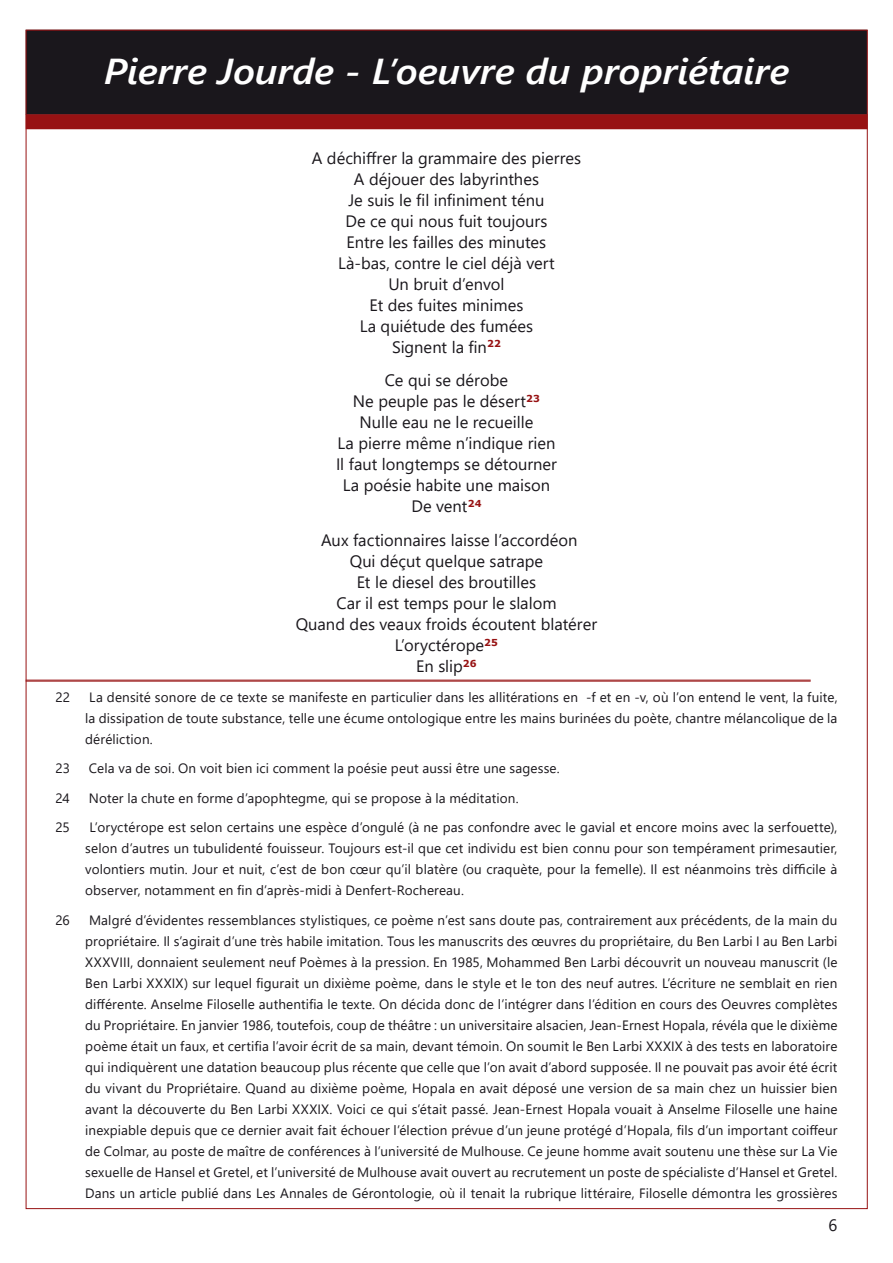
<style>
.page{position:relative;width:893px;height:1263px;background:#fff}
.page>*{position:absolute;margin:0;border:0;box-sizing:border-box;transform-origin:0 0}
.t1{font:italic 600 36px "Segoe UI";letter-spacing:-.005em;color:#fff;scale:1.1 1}
.t2{font:16.5px "Segoe UI";color:#1a171c}
.note_bas_page{font:13.5px/21px "Segoe UI";letter-spacing:.01em;color:#1a171c;text-align:justify}
</style>
<div class="page">
<div style="left:26px;top:30px;width:841px;height:84px;background:#1a171c"></div>
<div style="left:26px;top:114px;width:842px;height:15px;background:#971213"></div>
<hr style="left:26px;top:680px;width:785px;height:1px;background:#971213">
<hr style="left:26px;top:681px;width:785px;height:1px;background:#971213">
<h1 class="t1" style="left:104px;top:42px;width:625px">Pierre Jourde - L’oeuvre du propriétaire</h1>
<p class="t2" style="left:312px;top:144px;width:271px">A déchiffrer la grammaire des pierres</p>
<p class="t2" style="left:354px;top:165px;width:187px">A déjouer des labyrinthes</p>
<p class="t2" style="left:348px;top:186px;width:198px">Je suis le fil infiniment ténu</p>
<p class="t2" style="left:345px;top:207px;width:203px">De ce qui nous fuit toujours</p>
<p class="t2" style="left:347px;top:228px;width:201px">Entre les failles des minutes</p>
<p class="t2" style="left:338px;top:249px;width:218px">Là-bas, contre le ciel déjà vert</p>
<p class="t2" style="left:388px;top:270px;width:118px">Un bruit d’envol</p>
<p class="t2" style="left:370px;top:291px;width:155px">Et des fuites minimes</p>
<p class="t2" style="left:360px;top:312px;width:175px">La quiétude des fumées</p>
<p class="t2" style="left:392px;top:333px;width:110px">Signent la fin<sup>22</sup></p>
<p class="t2" style="left:385px;top:367px;width:125px">Ce qui se dérobe</p>
<p class="t2" style="left:353px;top:388px;width:189px">Ne peuple pas le désert<sup>23</sup></p>
<p class="t2" style="left:360px;top:409px;width:175px">Nulle eau ne le recueille</p>
<p class="t2" style="left:337px;top:430px;width:220px">La pierre même n’indique rien</p>
<p class="t2" style="left:336px;top:451px;width:222px">Il faut longtemps se détourner</p>
<p class="t2" style="left:343px;top:472px;width:209px">La poésie habite une maison</p>
<p class="t2" style="left:411px;top:493px;width:72px">De vent<sup>24</sup></p>
<p class="t2" style="left:321px;top:527px;width:258px">Aux factionnaires laisse l’accordéon</p>
<p class="t2" style="left:350px;top:548px;width:195px">Qui déçut quelque satrape</p>
<p class="t2" style="left:357px;top:569px;width:181px">Et le diesel des broutilles</p>
<p class="t2" style="left:336px;top:590px;width:222px">Car il est temps pour le slalom</p>
<p class="t2" style="left:296px;top:611px;width:303px">Quand des veaux froids écoutent blatérer</p>
<p class="t2" style="left:395px;top:632px;width:105px">L’oryctérope<sup>25</sup></p>
<p class="t2" style="left:416px;top:653px;width:62px">En slip<sup>26</sup></p>
<p class="note_bas_page" style="left:55px;top:686px;width:16px">22</p>
<p class="note_bas_page" style="left:85px;top:686px;width:754px;text-indent:4px">La densité sonore de ce texte se manifeste en particulier dans les allitérations en -f et en -v, où l’on entend le vent, la fuite, la dissipation de toute substance, telle une écume ontologique entre les mains burinées du poète, chantre mélancolique de la déréliction.</p>
<p class="note_bas_page" style="left:55px;top:757px;width:16px">23</p>
<p class="note_bas_page" style="left:89px;top:757px;width:472px">Cela va de soi. On voit bien ici comment la poésie peut aussi être une sagesse.</p>
<p class="note_bas_page" style="left:55px;top:787px;width:16px">24</p>
<p class="note_bas_page" style="left:89px;top:787px;width:431px">Noter la chute en forme d’apophtegme, qui se propose à la méditation.</p>
<p class="note_bas_page" style="left:55px;top:817px;width:16px">25</p>
<p class="note_bas_page" style="left:85px;top:817px;width:754px;text-indent:4px">L’oryctérope est selon certains une espèce d’ongulé (à ne pas confondre avec le gavial et encore moins avec la serfouette), selon d’autres un tubulidenté fouisseur. Toujours est-il que cet individu est bien connu pour son tempérament primesautier, volontiers mutin. Jour et nuit, c’est de bon cœur qu’il blatère (ou craquète, pour la femelle). Il est néanmoins très difficile à observer, notamment en fin d’après-midi à Denfert-Rochereau.</p>
<p class="note_bas_page" style="left:55px;top:909px;width:16px">26</p>
<p class="note_bas_page" style="left:85px;top:909px;width:754px">Malgré d’évidentes ressemblances stylistiques, ce poème n’est sans doute pas, contrairement aux précédents, de la main du propriétaire. Il s’agirait d’une très habile imitation. Tous les manuscrits des œuvres du propriétaire, du Ben Larbi I au Ben Larbi XXXVIII, donnaient seulement neuf Poèmes à la pression. En 1985, Mohammed Ben Larbi découvrit un nouveau manuscrit (le Ben Larbi XXXIX) sur lequel figurait un dixième poème, dans le style et le ton des neuf autres. L’écriture ne semblait en rien différente. Anselme Filoselle authentifia le texte. On décida donc de l’intégrer dans l’édition en cours des Oeuvres complètes du Propriétaire. En janvier 1986, toutefois, coup de théâtre : un universitaire alsacien, Jean-Ernest Hopala, révéla que le dixième poème était un faux, et certifia l’avoir écrit de sa main, devant témoin. On soumit le Ben Larbi XXXIX à des tests en laboratoire qui indiquèrent une datation beaucoup plus récente que celle que l’on avait d’abord supposée. Il ne pouvait pas avoir été écrit du vivant du Propriétaire. Quand au dixième poème, Hopala en avait déposé une version de sa main chez un huissier bien avant la découverte du Ben Larbi XXXIX. Voici ce qui s’était passé. Jean-Ernest Hopala vouait à Anselme Filoselle une haine inexpiable depuis que ce dernier avait fait échouer l’élection prévue d’un jeune protégé d’Hopala, fils d’un important coiffeur de Colmar, au poste de maître de conférences à l’université de Mulhouse. Ce jeune homme avait soutenu une thèse sur La Vie sexuelle de Hansel et Gretel, et l’université de Mulhouse avait ouvert au recrutement un poste de spécialiste d’Hansel et Gretel.<br>Dans un article publié dans Les Annales de Gérontologie, où il tenait la rubrique littéraire, Filoselle démontra les grossières</p>
<p class="t2" style="left:828px;top:1212px;width:10px">6</p>
</div>
